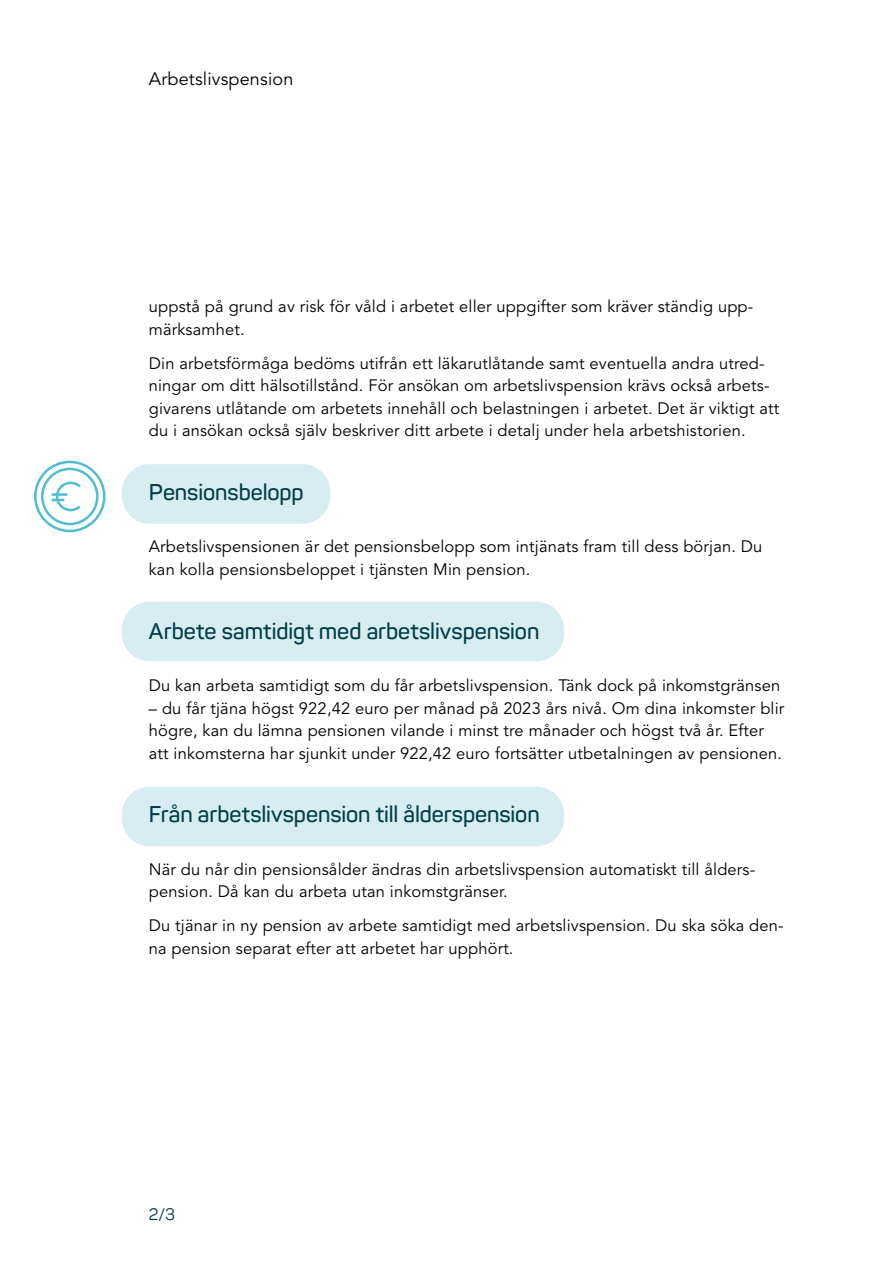
<style>
.page{position:relative;width:893px;height:1263px;background:#fff}
.page>*{position:absolute;margin:0;border:0;box-sizing:border-box;transform-origin:0 0}
.H2_otsikko{font:600 22.5px "Panton";letter-spacing:-.005em;color:#003d48}
.t1{font:18px "Avenir LT Pro";letter-spacing:.01em;color:#000}
.Leipis{font:16.5px/22.5px "Avenir LT Pro";letter-spacing:.01em;color:#000}
.t2{font:16.5px "Panton";color:#003d48}
</style>
<div class="page">
<div style="left:122px;top:787px;width:442px;height:59px;background:#d7edf2;border-radius:28px"></div>
<div style="left:122px;top:602px;width:442px;height:59px;background:#d7edf2;border-radius:28px"></div>
<div style="left:122px;top:464px;width:208px;height:60px;background:#d7edf2;border-radius:28px"></div>
<svg style="left:34px;top:461px;width:72px;height:71px"></svg>
<p class="t1" style="left:149px;top:68px;width:146px">Arbetslivspension</p>
<p class="Leipis" style="left:149px;top:296px;width:606px">uppstå på grund av risk för våld i arbetet eller uppgifter som kräver ständig upp&shy;märksamhet.</p>
<p class="Leipis" style="left:149px;top:352px;width:632px">Din arbetsförmåga bedöms utifrån ett läkarutlåtande samt eventuella andra utred&shy;ningar om ditt hälsotillstånd. För ansökan om arbetslivspension krävs också arbets&shy;givarens utlåtande om arbetets innehåll och belastningen i arbetet. Det är viktigt att du i ansökan också själv beskriver ditt arbete i detalj under hela arbetshistorien.</p>
<h2 class="H2_otsikko" style="left:149px;top:478px;width:156px">Pensionsbelopp</h2>
<p class="Leipis" style="left:149px;top:536px;width:615px">Arbetslivspensionen är det pensionsbelopp som intjänats fram till dess början. Du kan kolla pensionsbeloppet i tjänsten Min pension.</p>
<h2 class="H2_otsikko" style="left:149px;top:617px;width:392px">Arbete samtidigt med arbetslivspension</h2>
<p class="Leipis" style="left:149px;top:674px;width:633px">Du kan arbeta samtidigt som du får arbetslivspension. Tänk dock på inkomstgränsen</p>
<p class="Leipis" style="left:149px;top:697px;width:637px">– du får tjäna högst 922,42 euro per månad på 2023 års nivå. Om dina inkomster blir högre, kan du lämna pensionen vilande i minst tre månader och högst två år. Efter att inkomsterna har sjunkit under 922,42 euro fortsätter utbetalningen av pensionen.</p>
<h2 class="H2_otsikko" style="left:149px;top:800px;width:392px">Från arbetslivspension till ålderspension</h2>
<p class="Leipis" style="left:149px;top:858px;width:607px">När du når din pensionsålder ändras din arbetslivspension automatiskt till ålders&shy;pension. Då kan du arbeta utan inkomstgränser.</p>
<p class="Leipis" style="left:149px;top:914px;width:636px">Du tjänar in ny pension av arbete samtidigt med arbetslivspension. Du ska söka den&shy;na pension separat efter att arbetet har upphört.</p>
<p class="t2" style="left:149px;top:1204px;width:28px">2/3</p>
</div>
